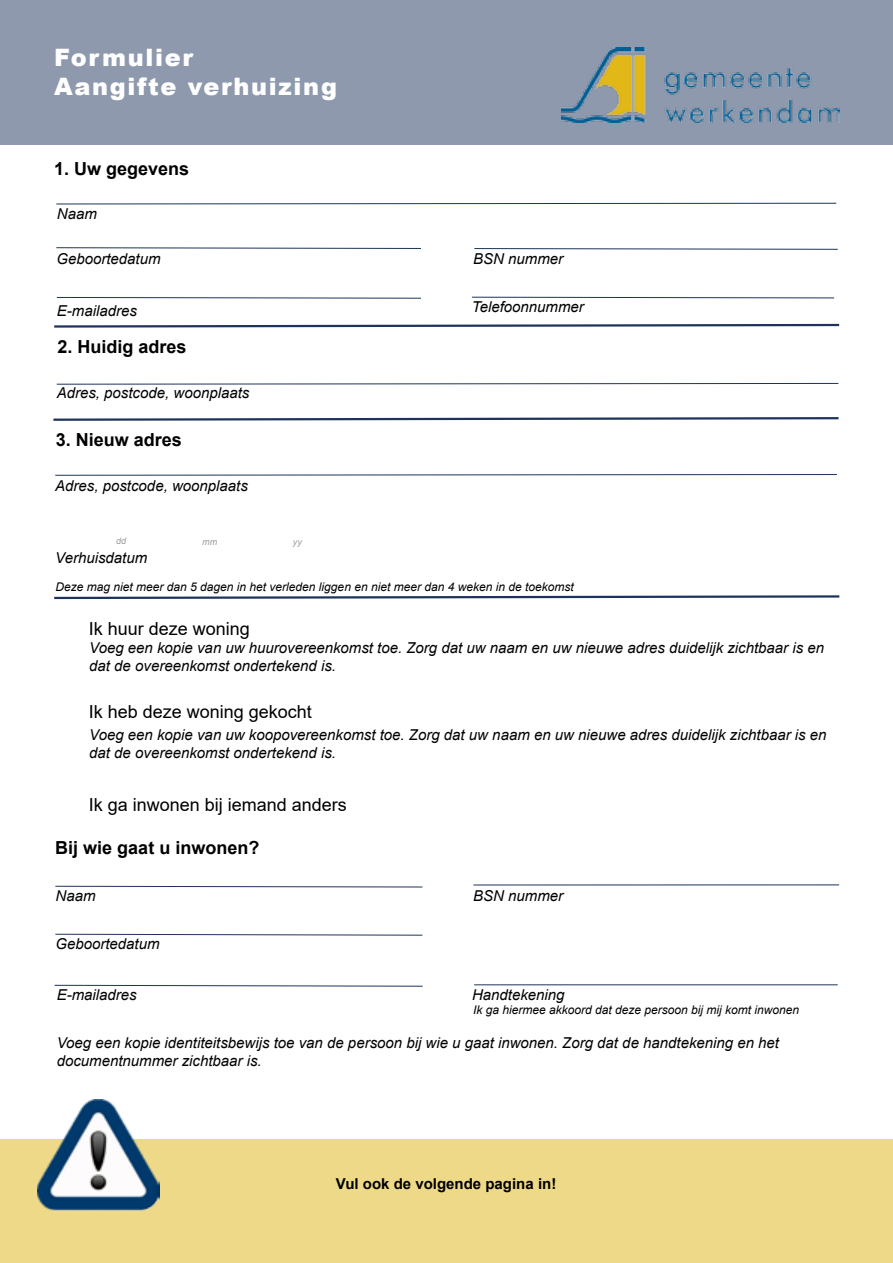
<style>
.page{position:relative;width:893px;height:1263px;background:#fff}
.page>*{position:absolute;margin:0;border:0;box-sizing:border-box;transform-origin:0 0}
.t1{font:900 24px/28.8px "Arial";letter-spacing:.07em;color:#fff}
.t2{font:18px "Arial";color:#000}
.t3{font:700 18px "Arial";color:#000}
.t4{font:italic 15px/18px "Arial";color:#000}
.t5{font:700 15px "Arial";color:#000}
.t6{font:italic 12px "Arial";color:#000}
.t7{font:italic 9px "Arial";color:#9d9d9c}
</style>
<div class="page">
<div style="left:0;top:0;width:893px;height:145px;background:#8e99ad"></div>
<div style="left:0;top:1140px;width:893px;height:123px;background:#edd987"></div>
<img style="left:561px;top:48px;width:278px;height:75px">
<svg style="left:53px;top:417px;width:786px;height:4px"></svg>
<svg style="left:56px;top:383px;width:783px;height:2px;background:#8e98ac"></svg>
<svg style="left:55px;top:474px;width:782px;height:2px;background:#8d98ac"></svg>
<svg style="left:55px;top:885px;width:368px;height:3px"></svg>
<svg style="left:55px;top:933px;width:368px;height:3px"></svg>
<hr style="left:473px;top:884px;width:366px;height:1px;background:#1e335b">
<svg style="left:54px;top:984px;width:369px;height:3px"></svg>
<hr style="left:474px;top:984px;width:364px;height:1px;background:#1e335b">
<img style="left:37px;top:1099px;width:122px;height:112px">
<svg style="left:56px;top:202px;width:781px;height:3px"></svg>
<svg style="left:56px;top:247px;width:365px;height:2px"></svg>
<svg style="left:474px;top:248px;width:364px;height:2px"></svg>
<svg style="left:471px;top:296px;width:364px;height:3px"></svg>
<svg style="left:56px;top:297px;width:365px;height:2px"></svg>
<svg style="left:54px;top:323px;width:786px;height:5px"></svg>
<svg style="left:54px;top:595px;width:786px;height:5px"></svg>
<h1 class="t1" style="left:54px;top:42px;width:284px">Formulier<br>Aangifte verhuizing</h1>
<p class="t3" style="left:54px;top:156px;width:137px">1. Uw gegevens</p>
<p class="t4" style="left:57px;top:204px;width:42px">Naam</p>
<p class="t4" style="left:56px;top:250px;width:106px">Geboortedatum</p>
<p class="t4" style="left:473px;top:250px;width:92px">BSN nummer</p>
<p class="t4" style="left:57px;top:302px;width:82px">E-mailadres</p>
<p class="t4" style="left:472px;top:298px;width:113px">Telefoonnummer</p>
<p class="t3" style="left:58px;top:334px;width:131px">2. Huidig adres</p>
<p class="t4" style="left:57px;top:384px;width:194px">Adres, postcode, woonplaats</p>
<p class="t3" style="left:56px;top:427px;width:128px">3. Nieuw adres</p>
<p class="t4" style="left:55px;top:476px;width:194px">Adres, postcode, woonplaats</p>
<p class="t7" style="left:116px;top:535px;width:12px">dd</p>
<p class="t7" style="left:202px;top:536px;width:16px">mm</p>
<p class="t7" style="left:293px;top:536px;width:10px">yy</p>
<p class="t4" style="left:55px;top:549px;width:93px">Verhuisdatum</p>
<p class="t6" style="left:55px;top:579px;width:520px">Deze mag niet meer dan 5 dagen in het verleden liggen en niet meer dan 4 weken in de toekomst</p>
<p class="t2" style="left:89px;top:616px;width:163px">Ik huur deze woning</p>
<p class="t4" style="left:89px;top:639px;width:736px">Voeg een kopie van uw huurovereenkomst toe. Zorg dat uw naam en uw nieuwe adres duidelijk zichtbaar is en dat de overeenkomst ondertekend is.</p>
<p class="t2" style="left:89px;top:699px;width:225px">Ik heb deze woning gekocht</p>
<p class="t4" style="left:89px;top:725px;width:739px">Voeg een kopie van uw koopovereenkomst toe. Zorg dat uw naam en uw nieuwe adres duidelijk zichtbaar is en dat de overeenkomst ondertekend is.</p>
<p class="t2" style="left:89px;top:792px;width:260px">Ik ga inwonen bij iemand anders</p>
<p class="t3" style="left:55px;top:834px;width:206px">Bij wie gaat u inwonen?</p>
<p class="t4" style="left:56px;top:887px;width:42px">Naam</p>
<p class="t4" style="left:55px;top:935px;width:106px">Geboortedatum</p>
<p class="t4" style="left:473px;top:887px;width:92px">BSN nummer</p>
<p class="t4" style="left:57px;top:986px;width:82px">E-mailadres</p>
<p class="t4" style="left:472px;top:985px;width:94px">Handtekening</p>
<p class="t4" style="left:57px;top:1034px;width:724px">Voeg een kopie identiteitsbewijs toe van de persoon bij wie u gaat inwonen. Zorg dat de handtekening en het documentnummer zichtbaar is.</p>
<p class="t6" style="left:473px;top:1002px;width:328px">Ik ga hiermee akkoord dat deze persoon bij mij komt inwonen</p>
<p class="t5" style="left:336px;top:1173px;width:222px">Vul ook de volgende pagina in!</p>
</div>
